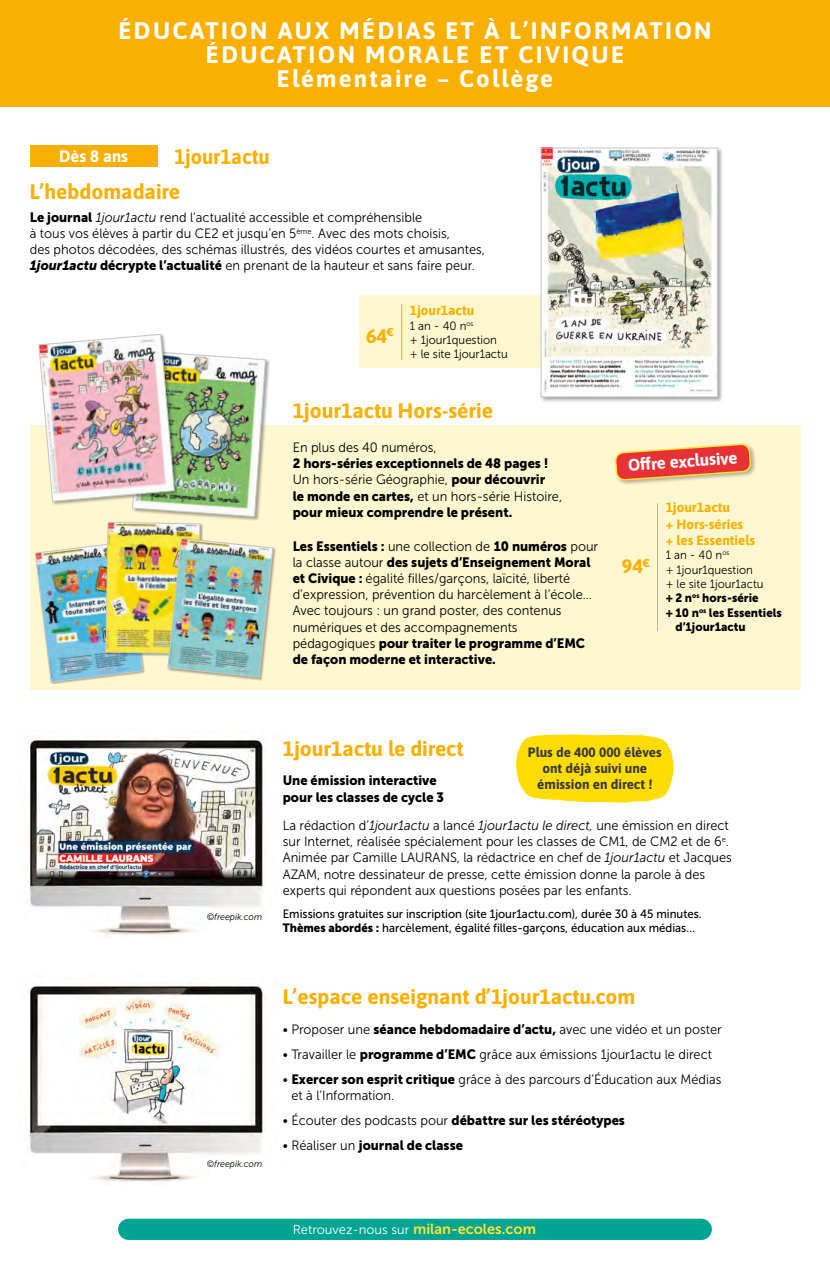
<style>
.page{position:relative;width:830px;height:1263px;background:#fff}
.page>*{position:absolute;margin:0;border:0;box-sizing:border-box;transform-origin:0 0}
.t1{font:700 24px/24px "Asap";letter-spacing:.1em;color:#fff;text-align:center}
.t2{font:700 21px "Asap";color:#f9b000}
.t3{font:700 21px "Asap";color:#f9b000;scale:.95 1}
.t4{font:700 19.5px "Asap";color:#f9b000}
.t5{font:700 16.8px "Asap";color:#fff}
.t6{font:700 16.5px "Asap";color:#fff}
.t7{font:13.5px/16.2px "Museo Sans 300";color:#000;scale:.95 1}
.t8{font:13.5px/16.2px "Museo Sans 900";color:#000;scale:.95 1}
.t9{font:700 13.5px/16.2px "Asap";color:#393938;text-align:center}
.t10{font:700 13.5px/16.2px "Asap";color:#f9b000}
.t11{font:12.9px "Museo Sans 300";color:#fff}
.t12{font:12px/14.4px "Museo Sans 500";color:#000;scale:.95 1}
.t13{font:12px/14.4px "Museo Sans 300";color:#000;scale:.95 1}
.t14{font:12px "Museo Sans 900";color:#000;scale:.95 1}
.t15{font:italic 9.3px "Museo Sans 300";color:#000;scale:.95 1}
.s1{font-family:"Museo Sans 900"}
.s2{font-style:italic}
.s3{font-family:"Museo Sans 900";font-style:italic}
.s4{font-family:"Museo Sans 300"}
.s5{font-family:"Museo Sans 700";font-size:14.55px;color:#fee432}
</style>
<div class="page">
<div style="left:30px;top:426px;width:769px;height:264px;background:#fff7d0"></div>
<div style="left:0;top:0;width:829px;height:106px;background:#f9b000"></div>
<div style="left:118px;top:1219px;width:593px;height:21px;background:#00a493;border-radius:11px"></div>
<div style="left:358px;top:295px;width:232px;height:72px;background:#fff7d0"></div>
<hr style="left:401px;top:304px;width:1px;height:56px;background:#f9b000">
<div style="left:540px;top:147px;width:183px;height:256px;background:#000;opacity:.35"></div>
<img style="left:542px;top:150px;width:173px;height:245px">
<div style="left:540px;top:148px;width:177px;height:249px;border:1px solid #c5c6c6"></div>
<img style="left:26px;top:986px;width:240px;height:197px">
<img style="left:28px;top:737px;width:237px;height:199px">
<svg style="left:516px;top:734px;width:157px;height:69px;background:#ffe019"></svg>
<hr style="left:656px;top:503px;width:1px;height:128px;background:#f9b000">
<div style="left:30px;top:146px;width:127px;height:21px;background:#f9b000"></div>
<div style="left:35px;top:541px;width:111px;height:144px;background:#000;opacity:.35"></div>
<div style="left:167px;top:538px;width:109px;height:142px;background:#000;opacity:.35"></div>
<img style="left:35px;top:334px;width:238px;height:348px">
<div style="left:614px;top:443px;width:142px;height:43px;background:#000;opacity:.3"></div>
<svg style="left:615px;top:444px;width:135px;height:36px;background:#ea6854"></svg>
<h1 class="t1" style="left:118px;top:18px;width:594px">ÉDUCATION AUX MÉDIAS ET À L’INFORMATION<br>ÉDUCATION MORALE ET CIVIQUE<br>Elémentaire – Collège</h1>
<p class="t6" style="left:59px;top:144px;width:70px">Dès 8 ans</p>
<h2 class="t3" style="left:174px;top:142px;width:102px">1jour1actu</h2>
<h2 class="t2" style="left:30px;top:177px;width:152px">L’hebdomadaire</h2>
<p class="t7" style="left:30px;top:209px;width:480px"><span class="s1">Le journal</span> <span class="s2">1jour1actu</span> rend l’actualité accessible et compréhensible<br>à tous vos élèves à partir du CE2 et jusqu’en 5<sup>ème</sup>. Avec des mots choisis,<br>des photos décodées, des schémas illustrés, des vidéos courtes et amusantes, <span class="s3">1jour1actu</span> <span class="s1">décrypte l’actualité</span> en prenant de la hauteur et sans faire peur.</p>
<h3 class="t4" style="left:366px;top:323px;width:29px">64<sup>€</sup></h3>
<p class="t10" style="left:409px;top:302px;width:66px">1jour1actu</p>
<p class="t13" style="left:409px;top:318px;width:104px">1 an - 40 n<sup>os<br></sup>+ 1jour1question + le site 1jour1actu</p>
<h2 class="t2" style="left:292px;top:396px;width:202px">1jour1actu Hors-série</h2>
<p class="t7" style="left:292px;top:439px;width:153px">En plus des 40 numéros,</p>
<p class="t8" style="left:292px;top:455px;width:271px">2 hors-séries exceptionnels de 48 pages !</p>
<p class="t7" style="left:292px;top:472px;width:285px">Un hors-série Géographie, <span class="s1">pour découvrir<br>le monde en cartes,</span> et un hors-série Histoire,</p>
<p class="t8" style="left:292px;top:504px;width:232px">pour mieux comprendre le présent.</p>
<p class="t8" style="left:292px;top:538px;width:323px">Les Essentiels : <span class="s4">une collection de</span> 10 numéros <span class="s4">pour la classe autour</span> des sujets d’Enseignement Moral</p>
<p class="t7" style="left:292px;top:570px;width:316px"><span class="s1">et Civique :</span> égalité filles/garçons, laïcité, liberté d’expression, prévention du harcèlement à l’école… Avec toujours : un grand poster, des contenus numériques et des accompagnements</p>
<p class="t8" style="left:292px;top:635px;width:309px"><span class="s4">pédagogiques</span> pour traiter le programme d’EMC de façon moderne et interactive.</p>
<p class="t5" style="left:627px;top:454px;width:111px;rotate:-4deg">Offre exclusive</p>
<h3 class="t4" style="left:621px;top:553px;width:29px">94<sup>€</sup></h3>
<p class="t10" style="left:665px;top:499px;width:91px">1jour1actu<br>+ Hors-séries<br>+ les Essentiels</p>
<p class="t13" style="left:665px;top:548px;width:104px">1 an - 40 n<sup>os<br></sup>+ 1jour1question + le site 1jour1actu</p>
<p class="t14" style="left:665px;top:591px;width:99px">+ 2 n<sup>os</sup> hors-série</p>
<p class="t14" style="left:665px;top:606px;width:124px">+ 10 n<sup>os</sup> les Essentiels</p>
<p class="t14" style="left:675px;top:620px;width:75px">d’1jour1actu</p>
<h2 class="t2" style="left:282px;top:734px;width:182px">1jour1actu le direct</h2>
<p class="t8" style="left:282px;top:772px;width:171px">Une émission interactive pour les classes de cycle 3</p>
<p class="t9" style="left:527px;top:743px;width:135px">Plus de 400 000 élèves ont déjà suivi une émission en direct !</p>
<p class="t15" style="left:207px;top:912px;width:60px">©freepik.com</p>
<p class="t7" style="left:282px;top:817px;width:474px">La rédaction d’<span class="s2">1jour1actu</span> a lancé <span class="s2">1jour1actu le direct,</span> une émission en direct sur Internet, réalisée spécialement pour les classes de CM1, de CM2 et de 6<sup>e</sup>.<br>Animée par Camille LAURANS, la rédactrice en chef de <span class="s2">1jour1actu</span> et Jacques AZAM, notre dessinateur de presse, cette émission donne la parole à des experts qui répondent aux questions posées par les enfants.</p>
<p class="t12" style="left:282px;top:907px;width:442px">Emissions gratuites sur inscription (site 1jour1actu.com), durée 30 à 45 minutes.<br><span class="s1">Thèmes abordés :</span> harcèlement, égalité filles-garçons, éducation aux médias…</p>
<p class="t15" style="left:207px;top:1159px;width:60px">©freepik.com</p>
<h2 class="t2" style="left:282px;top:982px;width:354px">L’espace enseignant d’1jour1actu.com</h2>
<p class="t7" style="left:282px;top:1022px;width:463px">• Proposer une <span class="s1">séance hebdomadaire d’actu,</span> avec une vidéo et un poster</p>
<p class="t7" style="left:282px;top:1046px;width:453px">• Travailler le <span class="s1">programme d’EMC</span> grâce aux émissions 1jour1actu le direct</p>
<p class="t7" style="left:291px;top:1071px;width:454px;text-indent:-9px">• <span class="s1">Exercer son esprit critique</span> grâce à des parcours d’Éducation aux Médias et à l’Information.</p>
<p class="t8" style="left:282px;top:1112px;width:361px"><span class="s4">• Écouter des podcasts pour</span> débattre sur les stéréotypes</p>
<p class="t8" style="left:282px;top:1136px;width:191px"><span class="s4">• Réaliser un</span> journal de classe</p>
<p class="t11" style="left:292px;top:1222px;width:245px">Retrouvez-nous sur <span class="s5">milan-ecoles.com</span></p>
</div>
